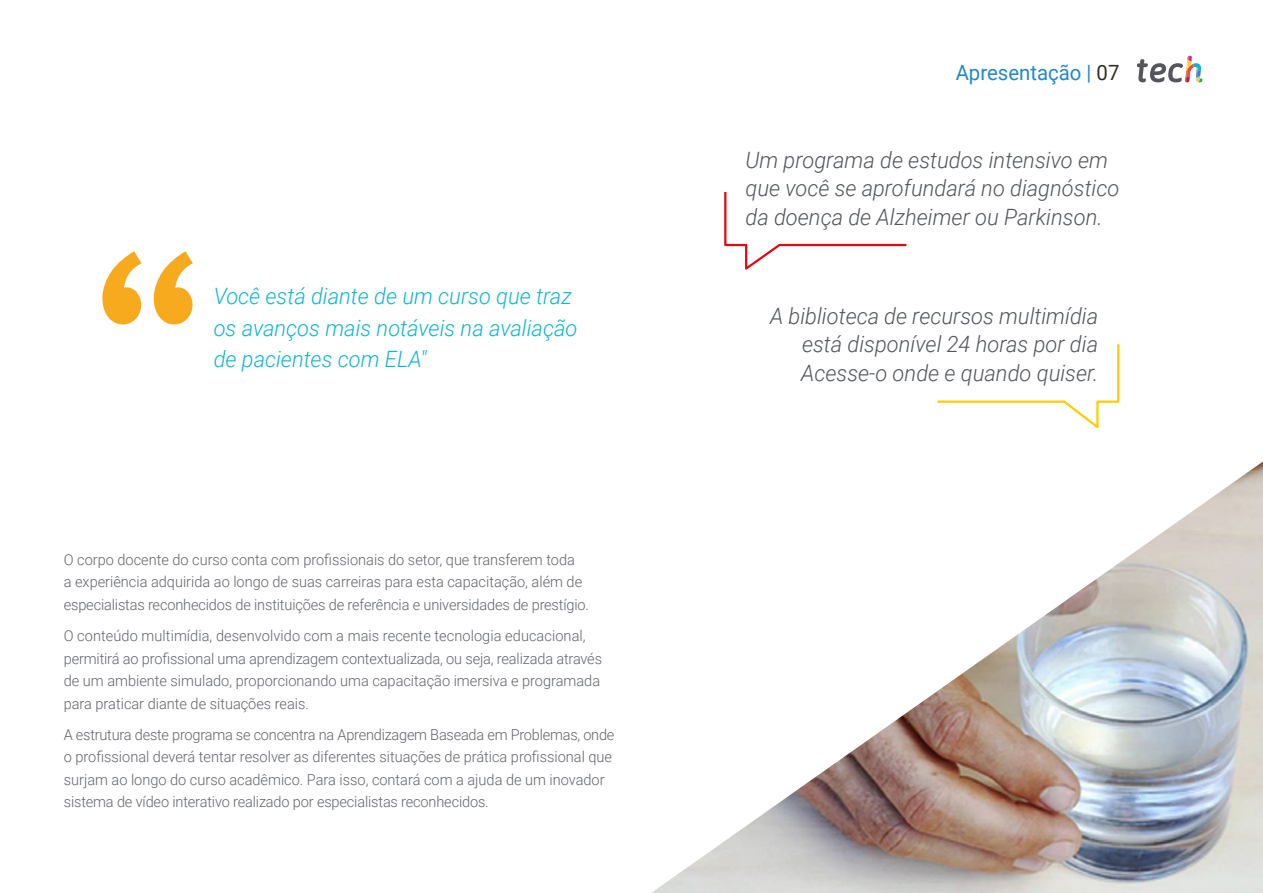
<style>
.page{position:relative;width:1263px;height:893px;background:#fff}
.page>*{position:absolute;margin:0;border:0;box-sizing:border-box;transform-origin:0 0}
.t1{font:italic 300 22.5px/28.5px "Roboto";color:#52555b;text-align:justify}
.t2{font:italic 300 22.5px/31.5px "Roboto";color:#0fb6cf}
.t3{font:21px "Roboto";color:#2488c9}
.t4{font:300 15px/22.5px "Roboto";color:#61646a}
.s1{color:#312e20}
</style>
<div class="page">
<svg style="left:102px;top:251px;width:91px;height:73px"></svg>
<img style="left:651px;top:461px;width:612px;height:432px">
<svg style="left:937px;top:344px;width:183px;height:85px"></svg>
<svg style="left:724px;top:192px;width:183px;height:78px"></svg>
<svg style="left:1137px;top:56px;width:65px;height:27px"></svg>
<h1 class="t2" style="left:214px;top:280px;width:365px">Você está diante de um curso que traz os avanços mais notáveis na avaliação de pacientes com ELA"</h1>
<p class="t4" style="left:64px;top:548px;width:527px">O corpo docente do curso conta com profissionais do setor, que transferem toda<br>a experiência adquirida ao longo de suas carreiras para esta capacitação, além de especialistas reconhecidos de instituições de referência e universidades de prestígio.</p>
<p class="t4" style="left:64px;top:624px;width:540px">O conteúdo multimídia, desenvolvido com a mais recente tecnologia educacional, permitirá ao profissional uma aprendizagem contextualizada, ou seja, realizada através de um ambiente simulado, proporcionando uma capacitação imersiva e programada para praticar diante de situações reais.</p>
<p class="t4" style="left:64px;top:722px;width:552px">A estrutura deste programa se concentra na Aprendizagem Baseada em Problemas, onde o profissional deverá tentar resolver as diferentes situações de prática profissional que surjam ao longo do curso acadêmico. Para isso, contará com a ajuda de um inovador sistema de vídeo interativo realizado por especialistas reconhecidos.</p>
<h2 class="t3" style="left:956px;top:57px;width:165px">Apresentação | <span class="s1">07</span></h2>
<h1 class="t1" style="left:745px;top:145px;width:375px;text-align:left">Um programa de estudos intensivo em que você se aprofundará no diagnóstico da doença de Alzheimer ou Parkinson.</h1>
<h1 class="t1" style="left:801px;top:300px;width:298px;text-indent:-31px">A biblioteca de recursos multimídia está disponível 24 horas por dia Acesse-o onde e quando quiser.</h1>
</div>
